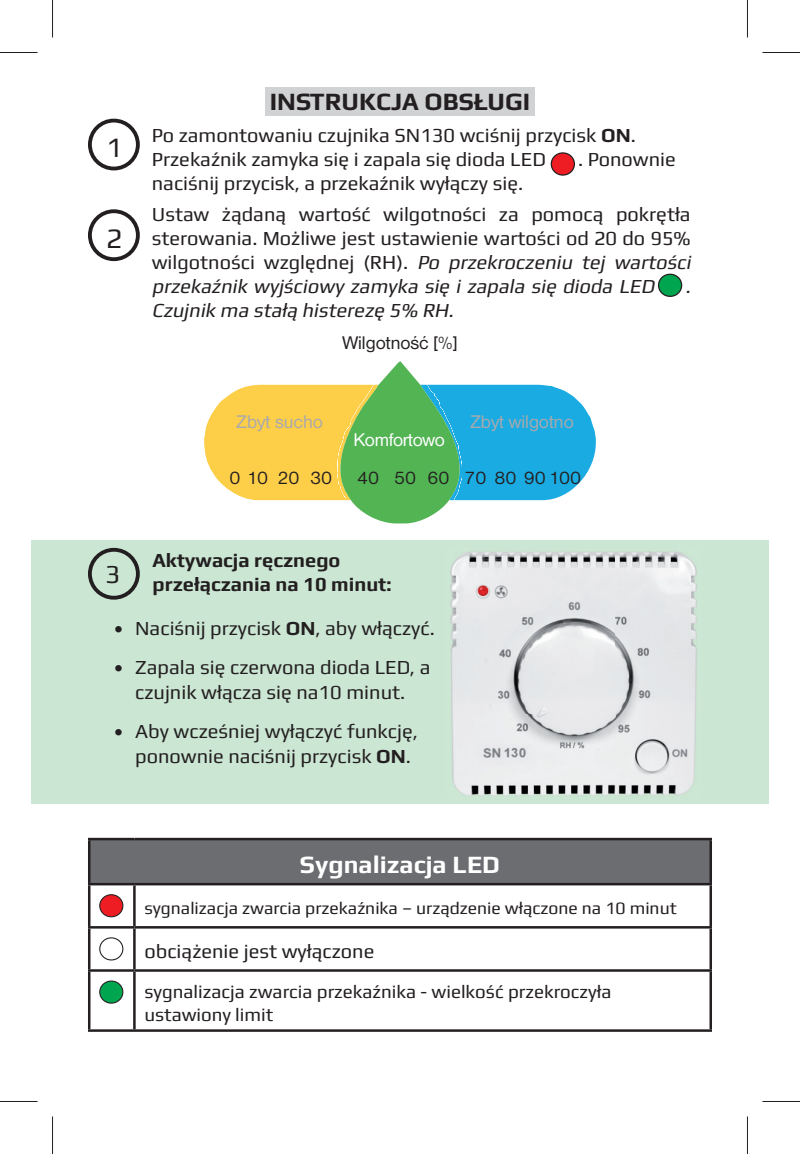
<style>
.page{position:relative;width:800px;height:1154px;background:#fff}
.page>*{position:absolute;margin:0;border:0;box-sizing:border-box;transform-origin:0 0}
.t1{font:28.25px "Play";color:#231f20}
.t2{font:700 25px "Play";color:#231f20}
.t3{font:700 25px "Play";color:#fff}
.t4{font:20px/24px "Play";color:#231f20}
.t5{font:700 20px/24px "Play";color:#231f20;text-align:center}
.t6{font:italic 20px "Play";color:#231f20}
.t7{font:19px "Nimbus Sans DOT";color:#231f20}
.t8{font:19px "Nimbus Sans DOT";color:#a8a9ad}
.t9{font:19px "Nimbus Sans DOT";letter-spacing:-.02em;color:#fff}
.t10{font:18.75px/22.5px "Play";color:#231f20}
.t11{font:17.5px "Play";color:#231f20}
.s1{font-weight:700}
.s2{font-style:italic}
</style>
<div class="page">
<div style="left:88px;top:119px;width:52px;height:51px;border:4px solid #231f20;border-radius:50%"></div>
<div style="left:88px;top:209px;width:52px;height:52px;border:4px solid #231f20;border-radius:50%"></div>
<div style="left:31px;top:540px;width:737px;height:264px;background:#cbe6d3"></div>
<div style="left:88px;top:548px;width:52px;height:52px;border:4px solid #231f20;border-radius:50%"></div>
<div style="left:551px;top:153px;width:23px;height:22px;background:#ee1d23;border-radius:50%"></div>
<div style="left:550px;top:152px;width:25px;height:24px;border:1px solid #231f20;border-radius:50%"></div>
<div style="left:658px;top:274px;width:23px;height:22px;background:#00a54f;border-radius:50%"></div>
<div style="left:658px;top:274px;width:24px;height:23px;border:1px solid #231f20;border-radius:50%"></div>
<div style="left:89px;top:839px;width:621px;height:45px;background:#6c6d70"></div>
<hr style="left:88px;top:838px;width:46px;height:2px;background:#231f20">
<hr style="left:88px;top:840px;width:2px;height:43px;background:#231f20">
<hr style="left:134px;top:838px;width:578px;height:2px;background:#231f20">
<hr style="left:709px;top:840px;width:3px;height:43px;background:#231f20">
<hr style="left:88px;top:883px;width:46px;height:2px;background:#231f20">
<hr style="left:88px;top:885px;width:2px;height:41px;background:#231f20">
<hr style="left:134px;top:883px;width:578px;height:2px;background:#231f20">
<hr style="left:133px;top:885px;width:3px;height:41px;background:#231f20">
<hr style="left:709px;top:885px;width:3px;height:41px;background:#231f20">
<hr style="left:88px;top:926px;width:46px;height:2px;background:#231f20">
<hr style="left:88px;top:928px;width:2px;height:41px;background:#231f20">
<hr style="left:134px;top:926px;width:578px;height:2px;background:#231f20">
<hr style="left:133px;top:928px;width:3px;height:41px;background:#231f20">
<hr style="left:709px;top:928px;width:3px;height:41px;background:#231f20">
<hr style="left:88px;top:969px;width:46px;height:3px;background:#231f20">
<hr style="left:88px;top:972px;width:2px;height:57px;background:#231f20">
<hr style="left:134px;top:969px;width:578px;height:3px;background:#231f20">
<hr style="left:133px;top:972px;width:3px;height:57px;background:#231f20">
<hr style="left:709px;top:972px;width:3px;height:57px;background:#231f20">
<hr style="left:88px;top:1029px;width:624px;height:3px;background:#231f20">
<div style="left:100px;top:895px;width:23px;height:22px;background:#ee1d23;border-radius:50%"></div>
<div style="left:99px;top:894px;width:24px;height:23px;border:1px solid #231f20;border-radius:50%"></div>
<div style="left:99px;top:937px;width:24px;height:23px;border:1px solid #231f20;border-radius:50%"></div>
<div style="left:100px;top:981px;width:23px;height:22px;background:#00a54f;border-radius:50%"></div>
<div style="left:99px;top:980px;width:24px;height:24px;border:1px solid #231f20;border-radius:50%"></div>
<svg style="left:204px;top:361px;width:391px;height:162px"></svg>
<img style="left:450px;top:551px;width:247px;height:245px">
<div style="left:265px;top:87px;width:269px;height:28px;background:#d1d2d4"></div>
<hr style="left:0;top:52px;width:38px;height:1px;background:#231f20">
<hr style="left:762px;top:52px;width:37px;height:1px;background:#231f20">
<hr style="left:0;top:1101px;width:38px;height:1px;background:#231f20">
<hr style="left:762px;top:1101px;width:37px;height:1px;background:#231f20">
<hr style="left:52px;top:0;width:1px;height:38px;background:#231f20">
<hr style="left:52px;top:1116px;width:1px;height:38px;background:#231f20">
<hr style="left:747px;top:0;width:1px;height:38px;background:#231f20">
<hr style="left:747px;top:1116px;width:1px;height:38px;background:#231f20">
<h1 class="t1" style="left:106px;top:131px;width:18px">1</h1>
<h1 class="t1" style="left:106px;top:222px;width:18px">2</h1>
<p class="t2" style="left:270px;top:87px;width:262px">INSTRUKCJA OBSŁUGI</p>
<p class="t4" style="left:152px;top:123px;width:485px">Po zamontowaniu czujnika SN130 wciśnij przycisk <span class="s1">ON</span>.<br>Przekaźnik zamyka się i zapala się dioda LED</p>
<p class="t4" style="left:578px;top:147px;width:99px">. Ponownie</p>
<p class="t4" style="left:152px;top:167px;width:540px;line-height:31px">naciśnij przycisk, a przekaźnik wyłączy się.<br>Ustaw żądaną wartość wilgotności za pomocą pokrętła</p>
<p class="t4" style="left:152px;top:226px;width:544px">sterowania. Możliwe jest ustawienie wartości od 20 do 95% wilgotności względnej (RH). <span class="s2">Po przekroczeniu tej wartości przekaźnik wyjściowy zamyka się i zapala się dioda LED</span></p>
<p class="t6" style="left:685px;top:274px;width:11px">.</p>
<p class="t6" style="left:152px;top:298px;width:307px">Czuj nik ma stałą histerezę 5% RH.</p>
<p class="t7" style="left:342px;top:331px;width:116px">Wilgotność [%]</p>
<p class="t8" style="left:237px;top:410px;width:88px">Zbyt sucho</p>
<p class="t8" style="left:470px;top:410px;width:105px">Zbyt wilgotno</p>
<p class="t9" style="left:353px;top:428px;width:93px">Komfortowo</p>
<p class="t7" style="left:229px;top:466px;width:104px">0 10 20 30</p>
<p class="t7" style="left:357px;top:466px;width:225px">40 50 60 70 80 90 100</p>
<p class="t5" style="left:105px;top:547px;width:288px">Aktywacja ręcznego<br><sup>3</sup> przełączania na 10 minut:</p>
<p class="t4" style="left:114px;top:615px;width:322px">• Naciśnij przycisk <span class="s1">ON</span>, aby włączyć.</p>
<p class="t4" style="left:114px;top:654px;width:318px;line-height:25px;text-align:center">• Zapala się czerwona dioda LED, a czujnik włącza się na10 minut.</p>
<p class="t4" style="left:135px;top:718px;width:284px;line-height:25px;text-indent:-21px">• Aby wcześniej wyłączyć funkcję, ponownie naciśnij przycisk <span class="s1">ON</span>.</p>
<p class="t3" style="left:300px;top:850px;width:201px">Sygnalizacja LED</p>
<p class="t11" style="left:144px;top:897px;width:533px">sygnalizacja zwarcia przekaźnika – urządzenie włączone na 10 minut</p>
<p class="t4" style="left:144px;top:939px;width:231px">obciążenie jest wyłączone</p>
<p class="t10" style="left:144px;top:980px;width:468px">sygnalizacja zwarcia przekaźnika - wielkość przekroczyła ustawiony limit</p>
</div>
